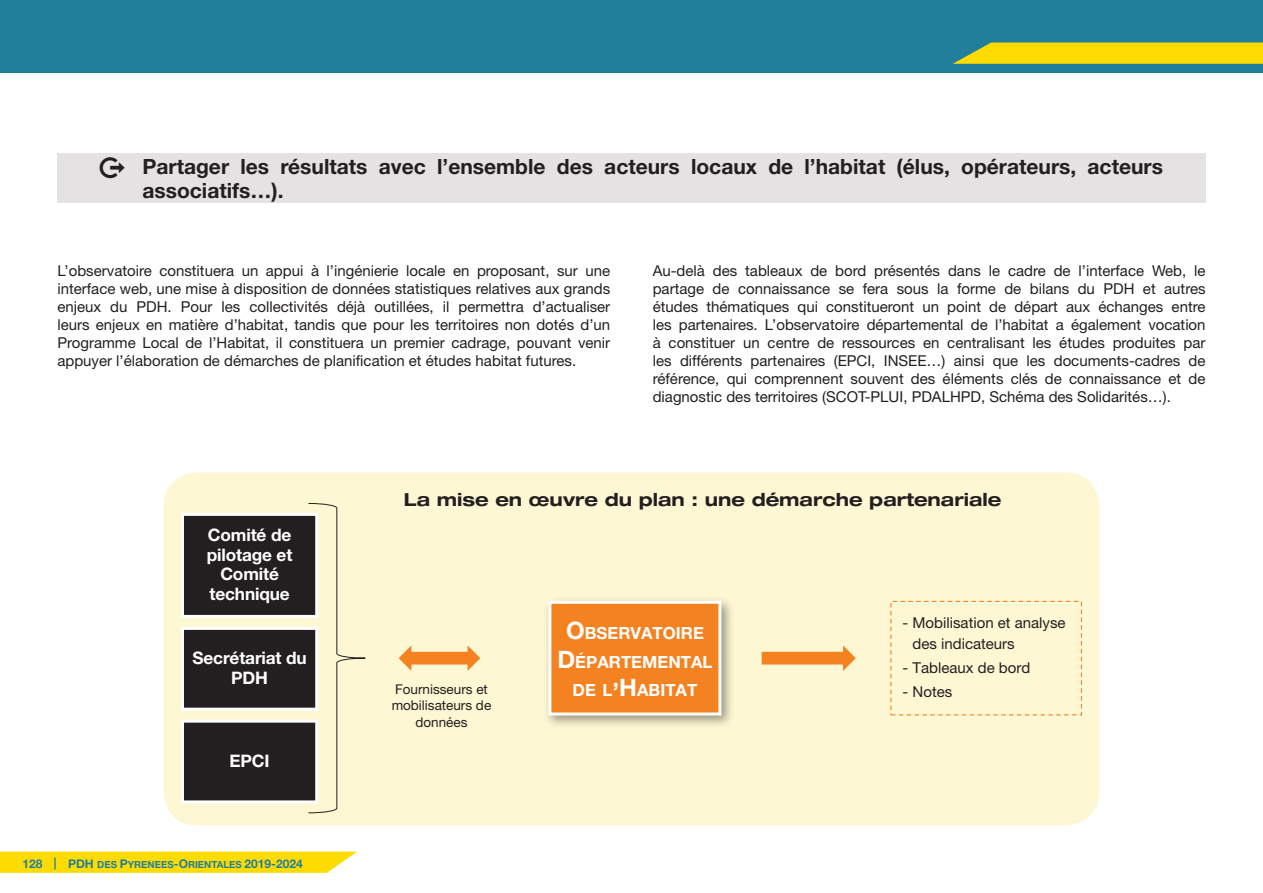
<style>
.page{position:relative;width:1263px;height:893px;background:#fff}
.page>*{position:absolute;margin:0;border:0;box-sizing:border-box;transform-origin:0 0}
.t1{font:700 21px/24px "Helvetica Neue LT Std";color:#231f20}
.t2{font:700 expanded 18px "Helvetica Neue LT Std";color:#231f20}
.t3{font:700 17.25px/19.5px "Helvetica Neue LT Std";letter-spacing:-.01em;color:#fff;text-align:center}
.t4{font:700 16.8px/28.8px "Helvetica Neue LT Std";color:#fff;text-align:center}
.t5{font:15px/18px "Helvetica Neue LT Std";color:#231f20;text-align:justify}
.t6{font:13.5px/16.2px "Helvetica Neue LT Std";color:#231f20;text-align:center}
.t7{font:700 12px "Helvetica Neue LT Std";color:#227f9c}
.s1{font-size:9.75px}
.s2{font-size:24px}
</style>
<div class="page">
<div style="left:0;top:0;width:1263px;height:72px;background:#227f9c"></div>
<svg style="left:953px;top:43px;width:310px;height:21px;background:#efd50b"></svg>
<svg style="left:0;top:852px;width:357px;height:21px;background:#ffdd0d"></svg>
<div style="left:57px;top:153px;width:1148px;height:49px;background:#e4e2e2"></div>
<div style="left:164px;top:473px;width:935px;height:352px;background:#fef7d4;border-radius:34px"></div>
<svg style="left:762px;top:645px;width:94px;height:26px"></svg>
<img style="left:547px;top:600px;width:184px;height:125px">
<div style="left:550px;top:602px;width:170px;height:112px;background:#f58220"></div>
<div style="left:548px;top:601px;width:173px;height:114px;border:3px solid #fff"></div>
<svg style="left:399px;top:645px;width:81px;height:26px"></svg>
<svg style="left:308px;top:503px;width:58px;height:310px"></svg>
<div style="left:182px;top:514px;width:135px;height:102px;background:#231f20"></div>
<div style="left:181px;top:513px;width:137px;height:105px;border:3px solid #fff"></div>
<div style="left:182px;top:628px;width:135px;height:81px;background:#231f20"></div>
<div style="left:181px;top:627px;width:137px;height:84px;border:3px solid #fff"></div>
<div style="left:182px;top:721px;width:135px;height:81px;background:#231f20"></div>
<div style="left:181px;top:720px;width:137px;height:83px;border:3px solid #fff"></div>
<h1 class="t1" style="left:142px;top:154px;width:1022px">Partager les résultats avec l’ensemble des acteurs locaux de l’habitat (élus, opérateurs, acteurs associatifs…).</h1>
<p class="t5" style="left:57px;top:261px;width:554px">L’observatoire constituera un appui à l’ingénierie locale en proposant, sur une interface web, une mise à disposition de données statistiques relatives aux grands enjeux du PDH. Pour les collectivités déjà outillées, il permettra d’actualiser leurs enjeux en matière d’habitat, tandis que pour les territoires non dotés d’un Programme Local de l’Habitat, il constituera un premier cadrage, pouvant venir appuyer l’élaboration de démarches de planification et études habitat futures.</p>
<p class="t5" style="left:653px;top:261px;width:554px">Au-delà des tableaux de bord présentés dans le cadre de l’interface Web, le partage de connaissance se fera sous la forme de bilans du PDH et autres études thématiques qui constitueront un point de départ aux échanges entre les partenaires. L’observatoire départemental de l’habitat a également vocation à constituer un centre de ressources en centralisant les études produites par les différents partenaires (EPCI, INSEE…) ainsi que les documents-cadres de référence, qui comprennent souvent des éléments clés de connaissance et de diagnostic des territoires (SCOT-PLUI, PDALHPD, Schéma des Solidarités…).</p>
<p class="t3" style="left:207px;top:525px;width:87px">Comité de pilotage et<br>Comité technique</p>
<p class="t3" style="left:192px;top:647px;width:116px;line-height:20.7px">Secrétariat du<br>PDH</p>
<p class="t3" style="left:230px;top:750px;width:42px">EPCI</p>
<p class="t7" style="left:22px;top:856px;width:282px">128 | PDH <span class="s1">DES</span> P<span class="s1">YRENEES</span>-O<span class="s1">RIENTALES</span> 2019-2024</p>
<p class="t2" style="left:404px;top:488px;width:599px">La mise en œuvre du plan : une démarche partenariale</p>
<p class="t5" style="left:912px;top:612px;width:155px;line-height:21px;text-indent:-10px">- Mobilisation et analyse des indicateurs</p>
<p class="t5" style="left:902px;top:658px;width:129px">- Tableaux de bord</p>
<p class="t4" style="left:557px;top:618px;width:156px"><span class="s2">O</span>BSERVATOIRE<br><span class="s2">D</span>ÉPARTEMENTAL<br>DE L<span class="s2">’H</span>ABITAT</p>
<p class="t6" style="left:395px;top:681px;width:94px">Fournisseurs et</p>
<p class="t5" style="left:902px;top:682px;width:51px">- Notes</p>
<p class="t6" style="left:392px;top:697px;width:101px">mobilisateurs de données</p>
</div>
